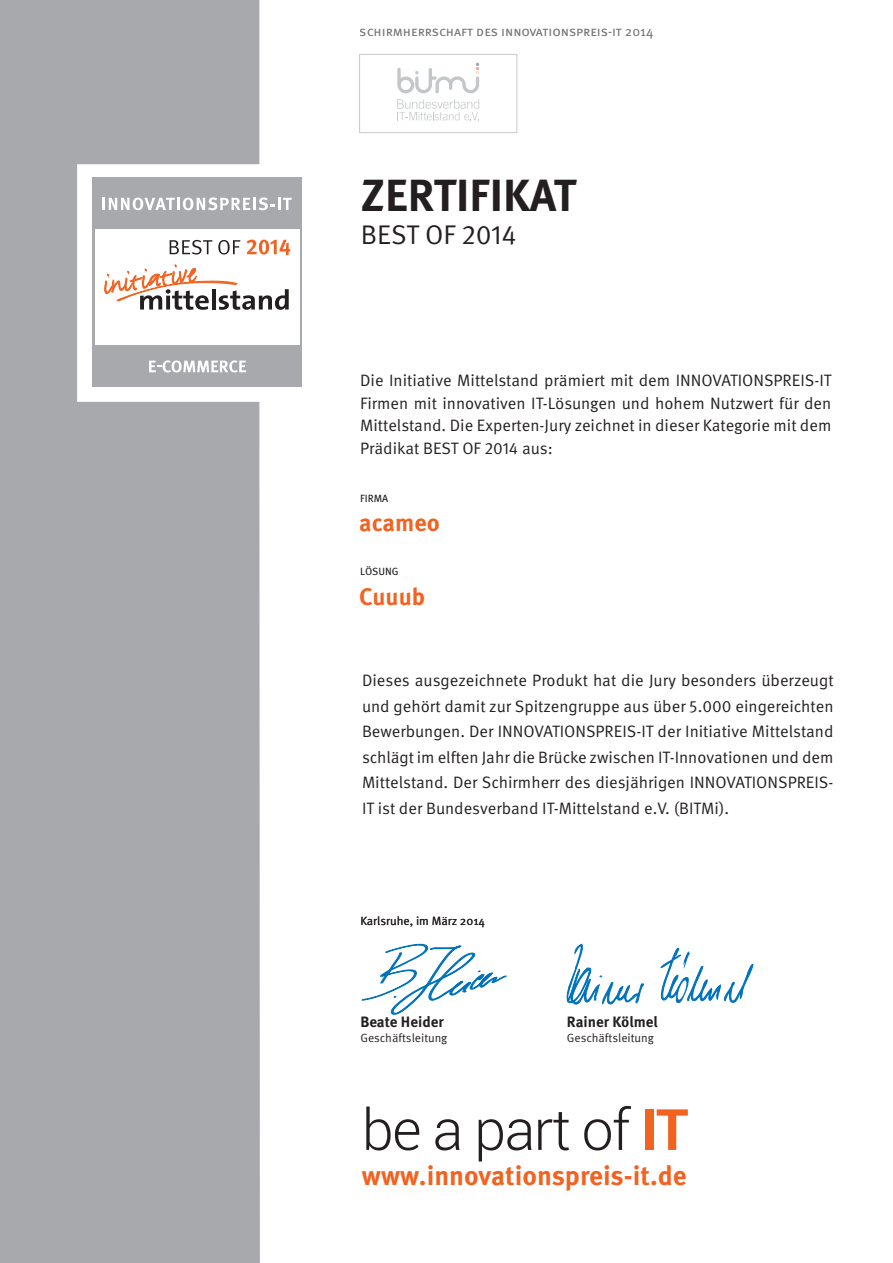
<style>
.page{position:relative;width:893px;height:1263px;background:#fff}
.page>*{position:absolute;margin:0;border:0;box-sizing:border-box;transform-origin:0 0}
.t1{font:300 57px "Roboto";letter-spacing:-.025em;color:#231f20}
.t2{font:700 45px "Meta Pro";color:#231f20}
.t3{font:700 27px "Meta Pro";color:#f26221}
.t4{font:27px "Meta Pro";color:#231f20}
.t5{font:700 24px "Meta Pro";color:#f26221}
.t6{font:16.5px/25.5px "Meta Pro";color:#231f20;text-align:justify}
.t7{font:700 15px "Meta Pro";color:#231f20}
.t8{font:13.5px "Meta Pro";letter-spacing:-.005em;color:#231f20}
.t9{font:12px "Meta Pro";color:#231f20}
.t10{font:10.5px "Meta Pro";color:#231f20}
.s1{font-weight:700;color:#f26221}
</style>
<div class="page">
<div style="left:0;top:0;width:260px;height:1263px;background:#a7a9ac"></div>
<svg style="left:397px;top:63px;width:82px;height:30px"></svg>
<svg style="left:397px;top:99px;width:82px;height:21px"></svg>
<svg style="left:660px;top:948px;width:94px;height:56px"></svg>
<svg style="left:566px;top:944px;width:78px;height:61px"></svg>
<svg style="left:362px;top:943px;width:145px;height:72px"></svg>
<div style="left:92px;top:177px;width:210px;height:210px;background:#a8a9ad"></div>
<div style="left:95px;top:229px;width:204px;height:116px;background:#fff"></div>
<svg style="left:102px;top:197px;width:190px;height:13px"></svg>
<svg style="left:170px;top:240px;width:42px;height:15px"></svg>
<svg style="left:218px;top:240px;width:22px;height:15px"></svg>
<svg style="left:105px;top:265px;width:184px;height:45px"></svg>
<svg style="left:247px;top:240px;width:43px;height:15px"></svg>
<svg style="left:149px;top:360px;width:97px;height:12px"></svg>
<p class="t8" style="left:360px;top:23px;width:295px">schirmherrschaft des innovationspreis-it 2014</p>
<h2 class="t2" style="left:361px;top:167px;width:217px">ZERTIFIKAT</h2>
<h3 class="t4" style="left:361px;top:219px;width:157px">BEST OF 2014</h3>
<p class="t6" style="left:360px;top:369px;width:473px;line-height:22.5px">Die Initiative Mittelstand prämiert mit dem INNOVATIONSPREIS-IT Firmen mit innovativen IT-Lösungen und hohem Nutzwert für den Mittelstand. Die Experten-Jury zeichnet in dieser Kategorie mit dem Prädikat BEST OF 2014 aus:</p>
<p class="t10" style="left:360px;top:492px;width:30px">FIRMA</p>
<h3 class="t5" style="left:359px;top:508px;width:82px">acameo</h3>
<p class="t10" style="left:360px;top:565px;width:40px">LÖSUNG</p>
<h3 class="t5" style="left:359px;top:581px;width:68px">Cuuub</h3>
<p class="t6" style="left:362px;top:668px;width:473px">Dieses ausgezeichnete Produkt hat die Jury besonders überzeugt und gehört damit zur Spitzengruppe aus über 5.000 eingereichten Bewerbungen. Der INNOVATIONSPREIS-IT der Initiative Mittelstand schlägt im elften Jahr die Brücke zwischen IT-Innovationen und dem Mittelstand. Der Schirmherr des diesjährigen INNOVATIONSPREIS-IT ist der Bundesverband IT-Mittelstand e.V. (BITMi).</p>
<p class="t9" style="left:360px;top:914px;width:126px">Karlsruhe, im März 2014</p>
<p class="t7" style="left:360px;top:1013px;width:85px">Beate Heider</p>
<p class="t9" style="left:360px;top:1031px;width:89px">Geschäftsleitung</p>
<p class="t7" style="left:567px;top:1013px;width:93px">Rainer Kölmel</p>
<p class="t9" style="left:567px;top:1031px;width:89px">Geschäftsleitung</p>
<h1 class="t1" style="left:362px;top:1090px;width:328px">be a part of <span class="s1">IT</span></h1>
<h3 class="t3" style="left:362px;top:1159px;width:326px">www.innovationspreis-it.de</h3>
</div>
